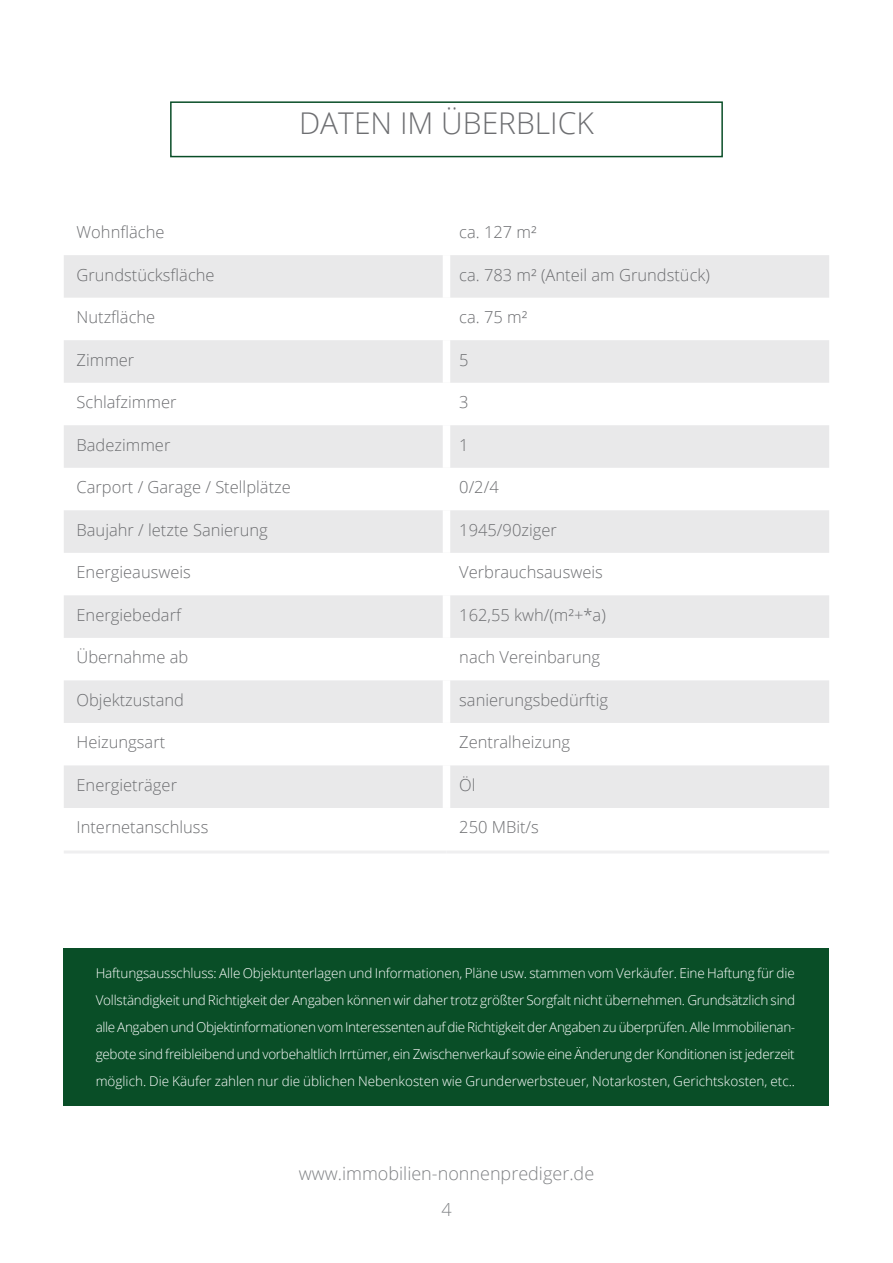
<style>
.page{position:relative;width:893px;height:1263px;background:#fff}
.page>*{position:absolute;margin:0;border:0;box-sizing:border-box;transform-origin:0 0}
.t1{font:300 30px "Open Sans";color:#6d6e71}
.t2{font:300 18px/36px "Open Sans";color:#808285;text-align:center}
.t3{font:300 16.5px "Open Sans";color:#6d6e71}
.t4{font:300 13.5px/27px "Open Sans";color:#fff;text-align:justify}
</style>
<div class="page">
<div style="left:170px;top:101px;width:553px;height:56px;border:2px solid #094e27"></div>
<div style="left:64px;top:948px;width:765px;height:158px;background:#094e27"></div>
<svg style="left:64px;top:255px;width:765px;height:553px;fill:#e9e9ea"></svg>
<div style="left:443px;top:255px;width:7px;height:43px;background:#fff"></div>
<div style="left:443px;top:298px;width:7px;height:42px;background:#fff"></div>
<div style="left:443px;top:340px;width:7px;height:43px;background:#fff"></div>
<div style="left:443px;top:383px;width:7px;height:42px;background:#fff"></div>
<div style="left:443px;top:425px;width:7px;height:43px;background:#fff"></div>
<div style="left:443px;top:468px;width:7px;height:42px;background:#fff"></div>
<div style="left:443px;top:510px;width:7px;height:43px;background:#fff"></div>
<div style="left:443px;top:553px;width:7px;height:42px;background:#fff"></div>
<div style="left:443px;top:595px;width:7px;height:43px;background:#fff"></div>
<div style="left:443px;top:638px;width:7px;height:42px;background:#fff"></div>
<div style="left:443px;top:680px;width:7px;height:43px;background:#fff"></div>
<div style="left:443px;top:723px;width:7px;height:42px;background:#fff"></div>
<div style="left:443px;top:765px;width:7px;height:43px;background:#fff"></div>
<hr style="left:64px;top:850px;width:382px;height:3px;background:#efeff0">
<hr style="left:446px;top:850px;width:383px;height:3px;background:#efeff0">
<h1 class="t1" style="left:299px;top:103px;width:296px">DATEN IM ÜBERBLICK</h1>
<p class="t3" style="left:77px;top:221px;width:89px">Wohnfläche</p>
<p class="t3" style="left:459px;top:221px;width:79px">ca. 127 m²</p>
<p class="t3" style="left:77px;top:263px;width:140px">Grundstücksfläche</p>
<p class="t3" style="left:459px;top:263px;width:252px">ca. 783 m² (Anteil am Grundstück)</p>
<p class="t3" style="left:77px;top:306px;width:80px">Nutzfläche</p>
<p class="t3" style="left:459px;top:306px;width:70px">ca. 75 m²</p>
<p class="t3" style="left:77px;top:348px;width:59px">Zimmer</p>
<p class="t3" style="left:459px;top:348px;width:11px">5</p>
<p class="t3" style="left:77px;top:391px;width:101px">Schlafzimmer</p>
<p class="t3" style="left:459px;top:391px;width:11px">3</p>
<p class="t3" style="left:77px;top:433px;width:95px">Badezimmer</p>
<p class="t3" style="left:459px;top:433px;width:11px">1</p>
<p class="t3" style="left:77px;top:476px;width:216px">Carport / Garage / Stellplätze</p>
<p class="t3" style="left:459px;top:476px;width:41px">0/2/4</p>
<p class="t3" style="left:77px;top:518px;width:193px">Baujahr / letzte Sanierung</p>
<p class="t3" style="left:459px;top:518px;width:99px">1945/90ziger</p>
<p class="t3" style="left:77px;top:561px;width:116px">Energieausweis</p>
<p class="t3" style="left:459px;top:561px;width:145px">Verbrauchsausweis</p>
<p class="t3" style="left:77px;top:603px;width:106px">Energiebedarf</p>
<p class="t3" style="left:459px;top:603px;width:148px">162,55 kwh/(m²+*a)</p>
<p class="t3" style="left:77px;top:646px;width:113px">Übernahme ab</p>
<p class="t3" style="left:459px;top:646px;width:142px">nach Vereinbarung</p>
<p class="t3" style="left:77px;top:688px;width:109px">Objektzustand</p>
<p class="t3" style="left:459px;top:688px;width:150px">sanierungsbedürftig</p>
<p class="t3" style="left:77px;top:731px;width:90px">Heizungsart</p>
<p class="t3" style="left:459px;top:731px;width:112px">Zentralheizung</p>
<p class="t3" style="left:77px;top:773px;width:102px">Energieträger</p>
<p class="t3" style="left:459px;top:773px;width:18px">Öl</p>
<p class="t3" style="left:77px;top:816px;width:133px">Internetanschluss</p>
<p class="t3" style="left:459px;top:816px;width:81px">250 MBit/s</p>
<p class="t4" style="left:96px;top:959px;width:701px">Haftungsausschluss: Alle Objektunterlagen und Informationen, Pläne usw. stammen vom Verkäufer. Eine Haftung für die Vollständigkeit und Richtigkeit der Angaben können wir daher trotz größter Sorgfalt nicht übernehmen. Grundsätzlich sind alle Angaben und Objektinformationen vom Interessenten auf die Richtigkeit der Angaben zu überprüfen. Alle Immobilienan&shy;gebote sind freibleibend und vorbehaltlich Irrtümer, ein Zwischenverkauf sowie eine Änderung der Konditionen ist jederzeit möglich. Die Käufer zahlen nur die üblichen Nebenkosten wie Grunderwerbsteuer, Notarkosten, Gerichtskosten, etc..</p>
<h2 class="t2" style="left:299px;top:1155px;width:297px">www.immobilien-nonnenprediger.de<br>4</h2>
</div>
